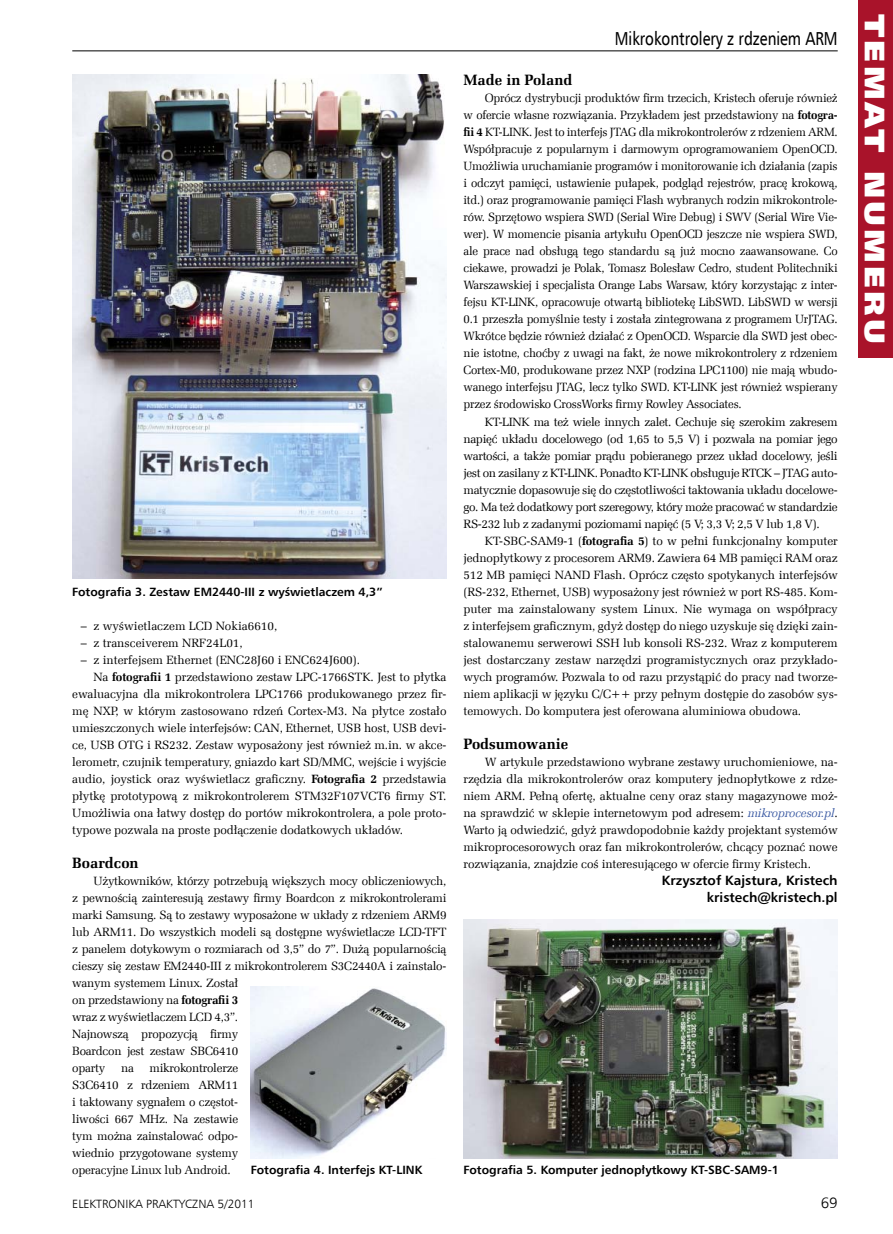
<style>
.page{position:relative;width:893px;height:1234px;background:#fff}
.page>*{position:absolute;margin:0;border:0;box-sizing:border-box;transform-origin:0 0}
.t1{font:28.5px "Humnst 777 X Blk EU";letter-spacing:.1em;color:#fff;scale:1.1 1}
.t2{font:18.75px "Humnst 777 EU";color:#000;scale:.8 1}
.t3{font:700 15px "Zapf Ellipt EU";color:#000}
.t4{font:15px "Humnst 777 Lt EU";color:#000}
.t5{font:700 13.5px/17px "Humnst 777 EU";color:#000;text-align:right}
.t6{font:12px/17px "Zapf Ellipt EU";letter-spacing:-.01em;color:#000;text-align:justify}
.t7{font:700 12px "Humnst 777 EU";color:#000}
.t8{font:12px "Humnst 777 Lt EU";color:#000}
.s1{font-weight:700}
.s2{font-style:italic;color:#3c5ba3}
</style>
<div class="page">
<hr style="left:72px;top:51px;width:766px;height:1px;background:#000">
<div style="left:858px;top:0;width:35px;height:357px;background:#a9132a"></div>
<img style="left:72px;top:74px;width:374px;height:504px">
<img style="left:251px;top:986px;width:195px;height:172px">
<img style="left:463px;top:919px;width:375px;height:239px">
<p class="t7" style="left:72px;top:584px;width:312px">Fotografia 3. Zestaw EM 2440-III z wyświetlaczem 4,3”</p>
<p class="t6" style="left:81px;top:617px;width:198px">– z wyświetlaczem LCD Nokia6610,</p>
<p class="t6" style="left:81px;top:634px;width:163px">– z transceiverem NRF24L01,</p>
<p class="t6" style="left:81px;top:651px;width:281px">– z interfejsem Ethernet (ENC28J60 i ENC624J600).</p>
<p class="t6" style="left:94px;top:668px;width:354px">Na <span class="s1">fotografii 1</span> przedstawiono zestaw LPC-1766STK. Jest to płytka</p>
<p class="t6" style="left:72px;top:685px;width:376px">ewaluacyjna dla mikrokontrolera LPC1766 produkowanego przez fir-</p>
<p class="t6" style="left:72px;top:702px;width:376px">mę NXP, w którym zastosowano rdzeń Cortex-M3. Na płytce zostało</p>
<p class="t6" style="left:72px;top:719px;width:376px">umieszczonych wiele interfejsów: CAN, Ethernet, USB host, USB devi-</p>
<p class="t6" style="left:72px;top:736px;width:376px">ce, USB OTG i RS232. Zestaw wyposażony jest również m.in. w akce-</p>
<p class="t6" style="left:72px;top:753px;width:376px">lerometr, czujnik temperatury, gniazdo kart SD/MMC, wejście i wyjście</p>
<p class="t6" style="left:72px;top:770px;width:376px">audio, joystick oraz wyświetlacz graficzny. <span class="s1">Fotografia 2</span> przedstawia</p>
<p class="t6" style="left:72px;top:787px;width:376px">płytkę prototypową z mikrokontrolerem STM32F107VCT6 firmy ST.</p>
<p class="t6" style="left:72px;top:804px;width:376px">Umożliwia ona łatwy dostęp do portów mikrokontrolera, a pole proto-</p>
<p class="t6" style="left:72px;top:821px;width:332px">typowe pozwala na proste podłączenie dodatkowych układów.</p>
<p class="t3" style="left:72px;top:853px;width:68px">Boardcon</p>
<p class="t6" style="left:72px;top:872px;width:376px;text-align:left;text-indent:21px">Użytkowników, którzy potrzebują większych mocy obliczeniowych, z pewnością zainteresują zestawy firmy Boardcon z mikrokontrolerami marki Samsung. Są to zestawy wyposażone w układy z rdzeniem ARM9 lub ARM11. Do wszystkich modeli są dostępne wyświetlacze LCD-TFT z panelem dotykowym o rozmiarach od 3,5” do 7”. Dużą popularnością cieszy się zestaw EM2440-III z mikrokontrolerem S3C2440A i zainstalo&shy;wanym systemem Linux. Został<br>on przedstawiony na <span class="s1">fotografii 3<br></span>wraz z wyświetlaczem LCD 4,3”.<br>Najnowszą propozycją firmy<br>Boardcon jest zestaw SBC6410<br>oparty</p>
<p class="t6" style="left:72px;top:1059px;width:167px;text-indent:77px">mikrokontrolerze S3C6410 z rdzeniem ARM11 i taktowany sygnałem o częstot&shy;liwości 667 MHz. Na zestawie tym można zainstalować odpo&shy;wiednio przygotowane systemy operacyjne Linux lub Android.</p>
<p class="t6" style="left:121px;top:1059px;width:14px">na</p>
<p class="t7" style="left:251px;top:1162px;width:173px">Fotografia 4. Interfejs KT-LIN K</p>
<h2 class="t2" style="left:615px;top:27px;width:280px">Mikrokontrolery z rdzeniem ARM</h2>
<p class="t3" style="left:463px;top:70px;width:111px">Made in Poland</p>
<p class="t6" style="left:463px;top:90px;width:376px;text-indent:21px">Oprócz dystrybucji produktów firm trzecich, Kristech oferuje również w ofercie własne rozwiązania. Przykładem jest przedstawiony na <span class="s1">fotogra&shy;fii 4</span> KT-LINK. Jest to interfejs JTAG dla mikrokontrolerów z rdzeniem ARM.<br>Współpracuje z popularnym i darmowym oprogramowaniem OpenOCD.<br>Umożliwia uruchamianie programów i monitorowanie ich działania (zapis i odczyt pamięci, ustawienie pułapek, podgląd rejestrów, pracę krokową, itd.) oraz programowanie pamięci Flash wybranych rodzin mikrokontrole&shy;rów. Sprzętowo wspiera SWD (Serial Wire Debug) i SWV (Serial Wire Vie&shy;wer). W momencie pisania artykułu OpenOCD jeszcze nie wspiera SWD, ale prace nad obsługą tego standardu są już mocno zaawansowane. Co ciekawe, prowadzi je Polak, Tomasz Bolesław Cedro, student Politechniki Warszawskiej i specjalista Orange Labs Warsaw, który korzystając z inter&shy;fejsu KT-LINK, opracowuje otwartą bibliotekę LibSWD. LibSWD w wersji 0.1 przeszła pomyślnie testy i została zintegrowana z programem UrJTAG.<br>Wkrótce będzie również działać z OpenOCD. Wsparcie dla SWD jest obec&shy;nie istotne, choćby z uwagi na fakt, że nowe mikrokontrolery z rdzeniem Cortex-M0, produkowane przez NXP (rodzina LPC1100) nie mają wbudo&shy;wanego interfejsu JTAG, lecz tylko SWD. KT-LINK jest również wspierany przez środowisko CrossWorks firmy Rowley Associates.</p>
<p class="t6" style="left:463px;top:413px;width:376px;text-indent:21px">KT-LINK ma też wiele innych zalet. Cechuje się szerokim zakresem napięć układu docelowego (od 1,65 to 5,5 V) i pozwala na pomiar jego wartości, a także pomiar prądu pobieranego przez układ docelowy, jeśli jest on zasilany z KT-LINK. Ponadto KT-LINK obsługuje RTCK – JTAG auto&shy;matycznie dopasowuje się do częstotliwości taktowania układu docelowe&shy;go. Ma też dodatkowy port szeregowy, który może pracować w standardzie RS-232 lub z zadanymi poziomami napięć (5 V; 3,3 V; 2,5 V lub 1,8 V).</p>
<p class="t6" style="left:463px;top:532px;width:376px;text-indent:21px">KT-SBC-SAM9-1 (<span class="s1">fotografia 5</span>) to w pełni funkcjonalny komputer jednopłytkowy z procesorem ARM9. Zawiera 64 MB pamięci RAM oraz 512 MB pamięci NAND Flash. Oprócz często spotykanych interfejsów (RS-232, Ethernet, USB) wyposażony jest również w port RS-485. Kom&shy;puter ma zainstalowany system Linux. Nie wymaga on współpracy z interfejsem graficznym, gdyż dostęp do niego uzyskuje się dzięki zain&shy;stalowanemu serwerowi SSH lub konsoli RS-232. Wraz z komputerem jest dostarczany zestaw narzędzi programistycznych oraz przykłado&shy;wych programów. Pozwala to od razu przystąpić do pracy nad tworze&shy;niem aplikacji w języku C/C++ przy pełnym dostępie do zasobów sys&shy;temowych. Do komputera jest oferowana aluminiowa obudowa.</p>
<p class="t3" style="left:463px;top:734px;width:106px">Podsumowanie</p>
<p class="t6" style="left:463px;top:753px;width:376px;text-indent:21px">W artykule przedstawiono wybrane zestawy uruchomieniowe, na&shy;rzędzia dla mikrokontrolerów oraz komputery jednopłytkowe z rdze&shy;niem ARM. Pełną ofertę, aktualne ceny oraz stany magazynowe moż&shy;na sprawdzić w sklepie internetowym pod adresem: <span class="s2">mikroprocesor.pl</span>.<br>Warto ją odwiedzić, gdyż prawdopodobnie każdy projektant systemów mikroprocesorowych oraz fan mikrokontrolerów, chcący poznać nowe rozwiązania, znajdzie coś interesującego w ofercie firmy Kristech.</p>
<p class="t5" style="left:662px;top:871px;width:177px">Krzysztof Kajstura, Kristech kristech@kristech.pl</p>
<p class="t7" style="left:463px;top:1162px;width:317px">Fotografia 5. Komputer jednopłytkowy KT-SBC-SAM 9-1</p>
<p class="t8" style="left:72px;top:1196px;width:184px">ELEKTRONIKA PRAKTYCZNA 5/2011</p>
<p class="t4" style="left:821px;top:1193px;width:18px">69</p>
<h1 class="t1" style="left:893px;top:14px;width:301px;rotate:90deg">Temat numeru</h1>
</div>
